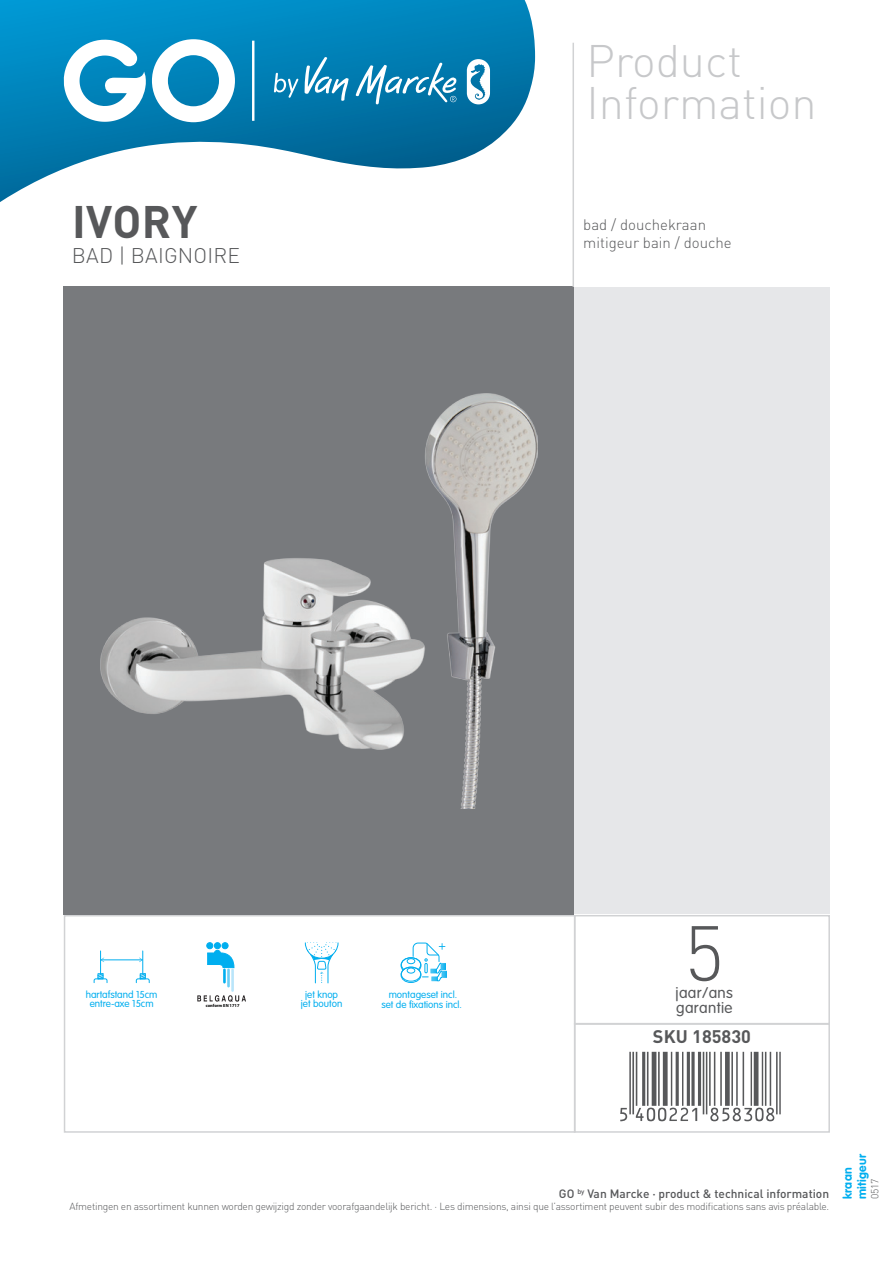
<style>
.page{position:relative;width:893px;height:1263px;background:#fff}
.page>*{position:absolute;margin:0;border:0;box-sizing:border-box;transform-origin:0 0}
.t1{font:90px "EANA";color:#57585a}
.t2{font:300 76.65px "DINOT";color:#57585a}
.t3{font:300 45px "DINOT";color:#c7c8ca}
.t4{font:700 45px "DINOT";letter-spacing:.01em;color:#57585a}
.t5{font:300 21px "DINOT";letter-spacing:.01em;color:#57585a}
.t6{font:700 18px "DINOT";color:#57585a}
.t7{font:300 15.3px "VAG Rounded Std";letter-spacing:.025em;color:#57585a}
.t8{font:300 15px "DINOT";color:#57585a}
.t9{font:500 12px "DINOT";color:#57585a}
.t10{font:700 12px "VAG Rounded Std";letter-spacing:.025em;color:#00aeef}
.t11{font:300 10.2px "DINOT";letter-spacing:-.025em;color:#57585a}
.t12{font:300 9.9px/9.8px "VAG Rounded Std";color:#00aeef;text-align:center}
.t13{font:700 4.5px "Myriad Pro";color:#000}
</style>
<div class="page">
<div style="left:64px;top:915px;width:512px;height:218px;border:2px solid #d1d2d4"></div>
<div style="left:574px;top:915px;width:256px;height:109px;border:2px solid #d1d2d4"></div>
<svg style="left:0;top:0;width:535px;height:202px"></svg>
<svg style="left:274px;top:73px;width:24px;height:25px"></svg>
<svg style="left:467px;top:59px;width:23px;height:45px"></svg>
<svg style="left:304px;top:57px;width:45px;height:45px"></svg>
<svg style="left:355px;top:62px;width:102px;height:43px"></svg>
<svg style="left:152px;top:39px;width:83px;height:83px"></svg>
<svg style="left:63px;top:36px;width:83px;height:86px"></svg>
<hr style="left:252px;top:41px;width:2px;height:80px;background:#fff">
<div style="left:64px;top:287px;width:510px;height:628px;background:#787a7d"></div>
<div style="left:574px;top:287px;width:255px;height:627px;background:#e6e7e9"></div>
<hr style="left:572px;top:43px;width:2px;height:244px;background:#d1d2d4">
<div style="left:574px;top:1023px;width:256px;height:110px;border:2px solid #d1d2d4"></div>
<img style="left:101px;top:394px;width:436px;height:414px">
<svg style="left:305px;top:942px;width:34px;height:41px"></svg>
<svg style="left:400px;top:942px;width:47px;height:39px"></svg>
<div style="left:407px;top:968px;width:8px;height:5px;border:1px solid #00aeef;border-radius:50%"></div>
<div style="left:401px;top:967px;width:20px;height:14px;border:1px solid #00aeef;border-radius:50%"></div>
<div style="left:401px;top:967px;width:20px;height:16px;border:1px solid #00aeef;border-radius:50%"></div>
<div style="left:206px;top:942px;width:7px;height:7px;border:1px solid #00aeef;border-radius:50%"></div>
<div style="left:214px;top:942px;width:7px;height:7px;border:1px solid #00aeef;border-radius:50%"></div>
<div style="left:222px;top:942px;width:6px;height:7px;border:1px solid #00aeef;border-radius:50%"></div>
<svg style="left:207px;top:943px;width:28px;height:39px"></svg>
<hr style="left:227px;top:970px;width:3px;height:16px;background:#6bcff6">
<hr style="left:231px;top:970px;width:3px;height:20px;background:#b9e5fa">
<svg style="left:197px;top:995px;width:49px;height:7px"></svg>
<hr style="left:101px;top:959px;width:41px;height:1px;background:#00aeef">
<svg style="left:94px;top:951px;width:14px;height:32px"></svg>
<svg style="left:136px;top:951px;width:14px;height:32px"></svg>
<p class="t4" style="left:72px;top:191px;width:127px">IVORY</p>
<p class="t5" style="left:72px;top:241px;width:170px">BAD | BAIGNOIRE</p>
<p class="t3" style="left:587px;top:30px;width:157px">Product</p>
<p class="t3" style="left:587px;top:72px;width:232px">Information</p>
<p class="t8" style="left:583px;top:214px;width:124px">bad / douchekraan</p>
<p class="t8" style="left:583px;top:232px;width:150px">mitigeur bain / douche</p>
<p class="t12" style="left:86px;top:990px;width:73px">hartafstand 15cm entre-axe 15cm</p>
<p class="t12" style="left:301px;top:990px;width:43px">jet knop jet bouton</p>
<p class="t12" style="left:389px;top:990px;width:70px">montageset incl.</p>
<p class="t13" style="left:206px;top:1002px;width:35px">conform EN 1717</p>
<p class="t12" style="left:381px;top:1000px;width:82px">set de fixations incl.</p>
<p class="t2" style="left:685px;top:901px;width:41px">5</p>
<p class="t7" style="left:675px;top:984px;width:59px">jaar/ans</p>
<p class="t7" style="left:676px;top:999px;width:58px">garantie</p>
<p class="t6" style="left:653px;top:1024px;width:99px">SKU 185830</p>
<p class="t1" style="left:623px;top:1049px;width:159px">&amp;EQQCCR|858308]</p>
<p class="t9" style="left:559px;top:1185px;width:272px">GO <sup>by</sup> Van Marcke · product &amp; technical information</p>
<p class="t11" style="left:70px;top:1199px;width:761px">Afmetingen en assortiment kunnen worden gewijzigd zonder voorafgaandelijk bericht. · Les dimensions, ainsi que l’assortiment peuvent subir des modifications sans avis préalable.</p>
<p class="t10" style="left:855px;top:1199px;width:47px;rotate:-90deg">mitigeur</p>
<p class="t10" style="left:841px;top:1199px;width:33px;rotate:-90deg">kraan</p>
<p class="t11" style="left:868px;top:1199px;width:22px;rotate:-90deg">0517</p>
</div>
